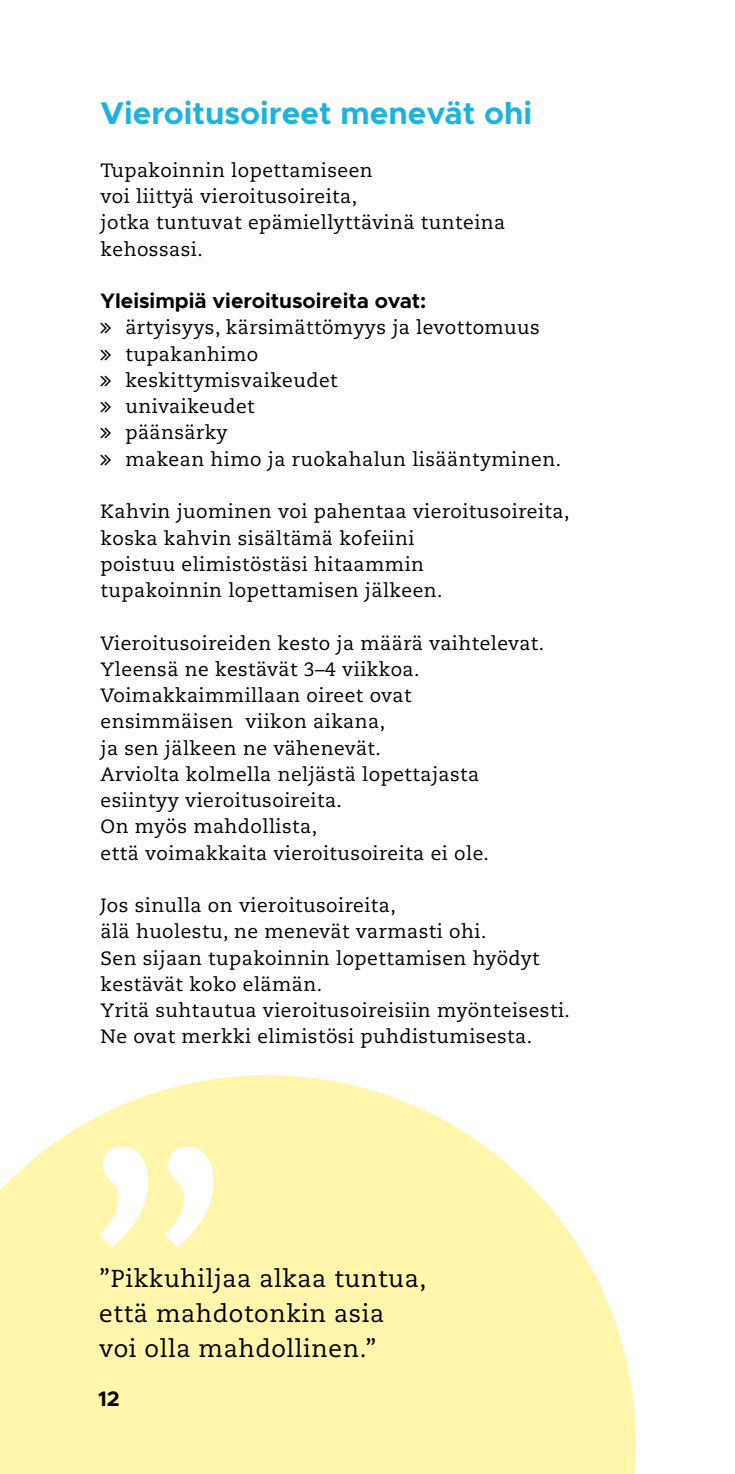
<style>
.page{position:relative;width:735px;height:1474px;background:#fff}
.page>*{position:absolute;margin:0;border:0;box-sizing:border-box;transform-origin:0 0}
.Otsikko1{font:700 31.5px "Metropolis";color:#1cb3e1}
.Sitaatti{font:24.5px "Caecilia LT Std";letter-spacing:.025em;color:#000}
.Ots2{font:700 21px "Metropolis";color:#000}
.Leipis{font:19.25px "Caecilia LT Std";letter-spacing:.025em;color:#000}
</style>
<div class="page">
<svg style="left:0;top:1075px;width:635px;height:398px;fill:#fff5ab"></svg>
<svg style="left:99px;top:1146px;width:114px;height:101px"></svg>
<p class="Otsikko1" style="left:100px;top:93px;width:433px">Vieroitusoireet menevät ohi</p>
<p class="Leipis" style="left:100px;top:159px;width:273px">Tupakoinnin lopettamiseen</p>
<p class="Leipis" style="left:100px;top:185px;width:258px">voi liittyä vieroitusoireita,</p>
<p class="Leipis" style="left:100px;top:211px;width:406px">jotka tuntuvat epämiellyttävinä tunteina</p>
<p class="Leipis" style="left:100px;top:238px;width:104px">kehossasi.</p>
<p class="Ots2" style="left:100px;top:287px;width:327px">Yleisimpiä vieroitusoireita ovat:</p>
<p class="Leipis" style="left:125px;top:316px;width:415px">ärtyisyys, kärsimättömyys ja levottomuus</p>
<p class="Leipis" style="left:125px;top:343px;width:134px">tupakanhimo</p>
<p class="Leipis" style="left:125px;top:369px;width:214px">keskittymisvaikeudet</p>
<p class="Leipis" style="left:125px;top:395px;width:131px">univaikeudet</p>
<p class="Leipis" style="left:125px;top:421px;width:104px">päänsärky</p>
<p class="Leipis" style="left:125px;top:448px;width:437px">makean himo ja ruokahalun lisääntyminen.</p>
<p class="Leipis" style="left:100px;top:500px;width:470px">Kahvin juominen voi pahentaa vieroitusoireita,</p>
<p class="Leipis" style="left:100px;top:526px;width:315px">koska kahvin sisältämä kofeiini</p>
<p class="Leipis" style="left:100px;top:553px;width:325px">poistuu elimistöstäsi hitaammin</p>
<p class="Leipis" style="left:100px;top:579px;width:343px">tupakoinnin lopettamisen jälkeen.</p>
<p class="Leipis" style="left:100px;top:631px;width:445px">Vieroitusoireiden kesto ja määrä vaihtelevat.</p>
<p class="Leipis" style="left:100px;top:658px;width:320px">Yleensä ne kestävät 3–4 viikkoa.</p>
<p class="Leipis" style="left:100px;top:684px;width:312px">Voimakkaimmillaan oireet ovat</p>
<p class="Leipis" style="left:100px;top:710px;width:286px">ensimmäisen viikon aikana,</p>
<p class="Leipis" style="left:100px;top:736px;width:282px">ja sen jälkeen ne vähenevät.</p>
<p class="Leipis" style="left:100px;top:763px;width:380px">Arviolta kolmella neljästä lopettajasta</p>
<p class="Leipis" style="left:100px;top:789px;width:243px">esiintyy vieroitusoireita.</p>
<p class="Leipis" style="left:100px;top:815px;width:218px">On myös mahdollista,</p>
<p class="Leipis" style="left:100px;top:841px;width:389px">että voimakkaita vieroitusoireita ei ole.</p>
<p class="Leipis" style="left:100px;top:894px;width:296px">Jos sinulla on vieroitusoireita,</p>
<p class="Leipis" style="left:100px;top:920px;width:387px">älä huolestu, ne menevät varmasti ohi.</p>
<p class="Leipis" style="left:100px;top:946px;width:440px">Sen sijaan tupakoinnin lopettamisen hyödyt</p>
<p class="Leipis" style="left:100px;top:973px;width:223px">kestävät koko elämän.</p>
<p class="Leipis" style="left:100px;top:999px;width:470px">Yritä suhtautua vieroitusoireisiin myönteisesti.</p>
<p class="Leipis" style="left:100px;top:1025px;width:433px">Ne ovat merkki elimistösi puhdistumisesta.</p>
<p class="Sitaatti" style="left:99px;top:1263px;width:328px">”Pikkuhiljaa alkaa tuntua,</p>
<p class="Sitaatti" style="left:99px;top:1298px;width:286px">että mahdotonkin asia</p>
<p class="Sitaatti" style="left:99px;top:1333px;width:278px">voi olla mahdollinen.”</p>
<p class="Ots2" style="left:98px;top:1385px;width:23px">12</p>
</div>
